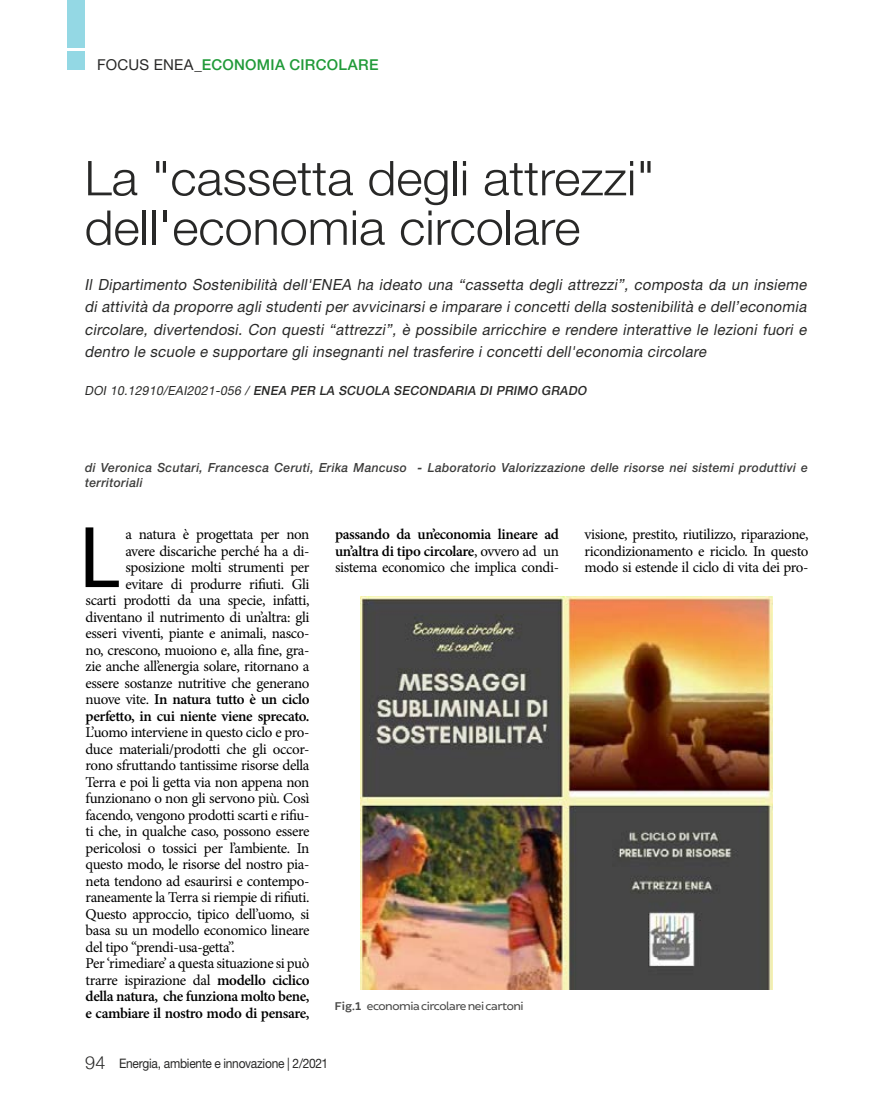
<style>
.page{position:relative;width:893px;height:1106px;background:#fff}
.page>*{position:absolute;margin:0;border:0;box-sizing:border-box;transform-origin:0 0}
.INIZIO_LETTERA{font:88.5px "Myriad Pro";color:#000}
.t1{font:300 48px "Helvetica Neue";color:#282827;scale:1.05 1}
.DOI_e_credits{font:italic 15.3px/22.5px "Helvetica Neue LT Std";color:#282827;text-align:justify}
.INIZIO_LETTERA-2{font:15px "Minion Pro";letter-spacing:-.025em;color:#000}
._3_col_base_ok{font:600 15px/16.5px "Minion Pro";letter-spacing:-.025em;color:#000;text-align:justify}
._3_col_base_ok-2{font:15px/16.5px "Minion Pro";letter-spacing:-.025em;color:#000;text-align:justify}
.INIZIO_LETTERA-3{font:600 15px "Minion Pro";letter-spacing:-.03em;color:#000}
.t2{font:500 15px "Helvetica Neue LT Std";letter-spacing:.015em;color:#209a38}
.t3{font:13.05px "Helvetica Neue LT Std";letter-spacing:-.02em;color:#282827;scale:.92 1}
.autore{font:italic 500 12.6px/15px "Helvetica Neue LT Std";letter-spacing:.025em;color:#3c3c3b}
.DOI_e_credits-2{font:italic 500 12.6px "Helvetica Neue LT Std";color:#282827}
.Body_Text___Table{font:12px "Brocha";letter-spacing:-.04em;color:#4a4a49}
.s1{font-weight:400;color:#282827}
.s2{font-weight:400}
.s3{font-weight:700}
.s4{font-weight:600}
.s5{font-family:"Helvetica Neue";font-weight:300;font-size:18px}
</style>
<div class="page">
<div style="left:68px;top:51px;width:17px;height:19px;background:#93d8e4"></div>
<div style="left:68px;top:0;width:17px;height:48px;background:#94d8e4"></div>
<img style="left:360px;top:596px;width:412px;height:393px">
<p class="t2" style="left:97px;top:55px;width:283px"><span class="s1">FOCUS ENEA_</span>ECONOMIA CIRCOLARE</p>
<p class="t1" style="left:85px;top:139px;width:545px">La "cassetta degli attrezzi"</p>
<p class="t1" style="left:85px;top:189px;width:474px">dell'economia circolare</p>
<p class="DOI_e_credits" style="left:85px;top:273px;width:726px">Il Dipartimento Sostenibilità dell'ENEA ha ideato una “cassetta degli attrezzi”, composta da un insieme di attività da proporre agli studenti per avvicinarsi e imparare i concetti della sostenibilità e dell’economia circolare, divertendosi. Con questi “attrezzi”, è possibile arricchire e rendere interattive le lezioni fuori e dentro le scuole e supportare gli insegnanti nel trasferire i concetti dell'economia circolare</p>
<p class="DOI_e_credits-2" style="left:85px;top:383px;width:506px"><span class="s2">DOI 10.12910/EAI2021-056 /</span> ENEA PER LA SCUOLA SECONDARIA DI PRIMO GRADO</p>
<p class="autore" style="left:85px;top:460px;width:724px">di Veronica Scutari, Francesca Ceruti, Erika Mancuso <span class="s3">-</span> Laboratorio Valorizzazione delle risorse nei sistemi produttivi e territoriali</p>
<p class="INIZIO_LETTERA" style="left:79px;top:503px;width:43px">L</p>
<p class="INIZIO_LETTERA-2" style="left:125px;top:524px;width:186px">a natura è progettata per non</p>
<p class="INIZIO_LETTERA-2" style="left:125px;top:540px;width:186px">avere discariche perché ha a di-</p>
<p class="INIZIO_LETTERA-2" style="left:125px;top:557px;width:186px">sposizione molti strumenti per</p>
<p class="INIZIO_LETTERA-2" style="left:125px;top:573px;width:186px">evitare di produrre rifiuti. Gli</p>
<p class="INIZIO_LETTERA-2" style="left:86px;top:590px;width:225px">scarti prodotti da una specie, infatti,</p>
<p class="INIZIO_LETTERA-2" style="left:86px;top:606px;width:225px">diventano il nutrimento di un’altra: gli</p>
<p class="INIZIO_LETTERA-2" style="left:86px;top:623px;width:225px">esseri viventi, piante e animali, nasco-</p>
<p class="INIZIO_LETTERA-2" style="left:86px;top:639px;width:225px">no, crescono, muoiono e, alla fine, gra-</p>
<p class="INIZIO_LETTERA-2" style="left:86px;top:656px;width:225px">zie anche all’energia solare, ritornano a</p>
<p class="INIZIO_LETTERA-2" style="left:86px;top:672px;width:225px">essere sostanze nutritive che generano</p>
<p class="INIZIO_LETTERA-3" style="left:86px;top:689px;width:225px"><span class="s2">nuove vite.</span> In natura tutto è un ciclo</p>
<p class="INIZIO_LETTERA-3" style="left:86px;top:705px;width:225px">perfetto, in cui niente viene sprecato.</p>
<p class="INIZIO_LETTERA-2" style="left:86px;top:722px;width:225px">L’uomo interviene in questo ciclo e pro-</p>
<p class="INIZIO_LETTERA-2" style="left:86px;top:738px;width:225px">duce materiali/prodotti che gli occor-</p>
<p class="INIZIO_LETTERA-2" style="left:86px;top:755px;width:225px">rono sfruttando tantissime risorse della</p>
<p class="INIZIO_LETTERA-2" style="left:86px;top:771px;width:225px">Terra e poi li getta via non appena non</p>
<p class="INIZIO_LETTERA-2" style="left:86px;top:788px;width:225px">funzionano o non gli servono più. Così</p>
<p class="INIZIO_LETTERA-2" style="left:86px;top:804px;width:225px">facendo, vengono prodotti scarti e rifiu-</p>
<p class="INIZIO_LETTERA-2" style="left:86px;top:821px;width:225px">ti che, in qualche caso, possono essere</p>
<p class="INIZIO_LETTERA-2" style="left:86px;top:837px;width:225px">pericolosi o tossici per l’ambiente. In</p>
<p class="INIZIO_LETTERA-2" style="left:86px;top:854px;width:225px">questo modo, le risorse del nostro pia-</p>
<p class="INIZIO_LETTERA-2" style="left:86px;top:870px;width:225px">neta tendono ad esaurirsi e contempo-</p>
<p class="INIZIO_LETTERA-2" style="left:86px;top:887px;width:225px">raneamente la Terra si riempie di rifiuti.</p>
<p class="INIZIO_LETTERA-2" style="left:86px;top:903px;width:225px">Questo approccio, tipico dell’uomo, si</p>
<p class="INIZIO_LETTERA-2" style="left:86px;top:920px;width:225px">basa su un modello economico lineare</p>
<p class="INIZIO_LETTERA-2" style="left:86px;top:936px;width:151px">del tipo “prendi-usa-getta”.</p>
<p class="_3_col_base_ok" style="left:86px;top:955px;width:225px"><span class="s2">Per ‘rimediare’ a questa situazione si può trarre ispirazione dal</span> modello ciclico della natura, che funziona molto bene, e cambiare il nostro modo di pensare,</p>
<p class="_3_col_base_ok" style="left:335px;top:526px;width:225px">passando da un’economia lineare ad un’altra di tipo circolare<span class="s2">, ovvero ad un sistema economico che implica condi-</span></p>
<p class="_3_col_base_ok-2" style="left:584px;top:526px;width:225px">visione, prestito, riutilizzo, riparazione, ricondizionamento e riciclo. In questo modo si estende il ciclo di vita dei pro-</p>
<p class="Body_Text___Table" style="left:334px;top:999px;width:191px"><span class="s4">Fig.1</span> economia circolare nei cartoni</p>
<p class="t3" style="left:85px;top:1056px;width:266px"><span class="s5">94</span> Energia, ambiente e innovazione | 2/2021</p>
</div>
